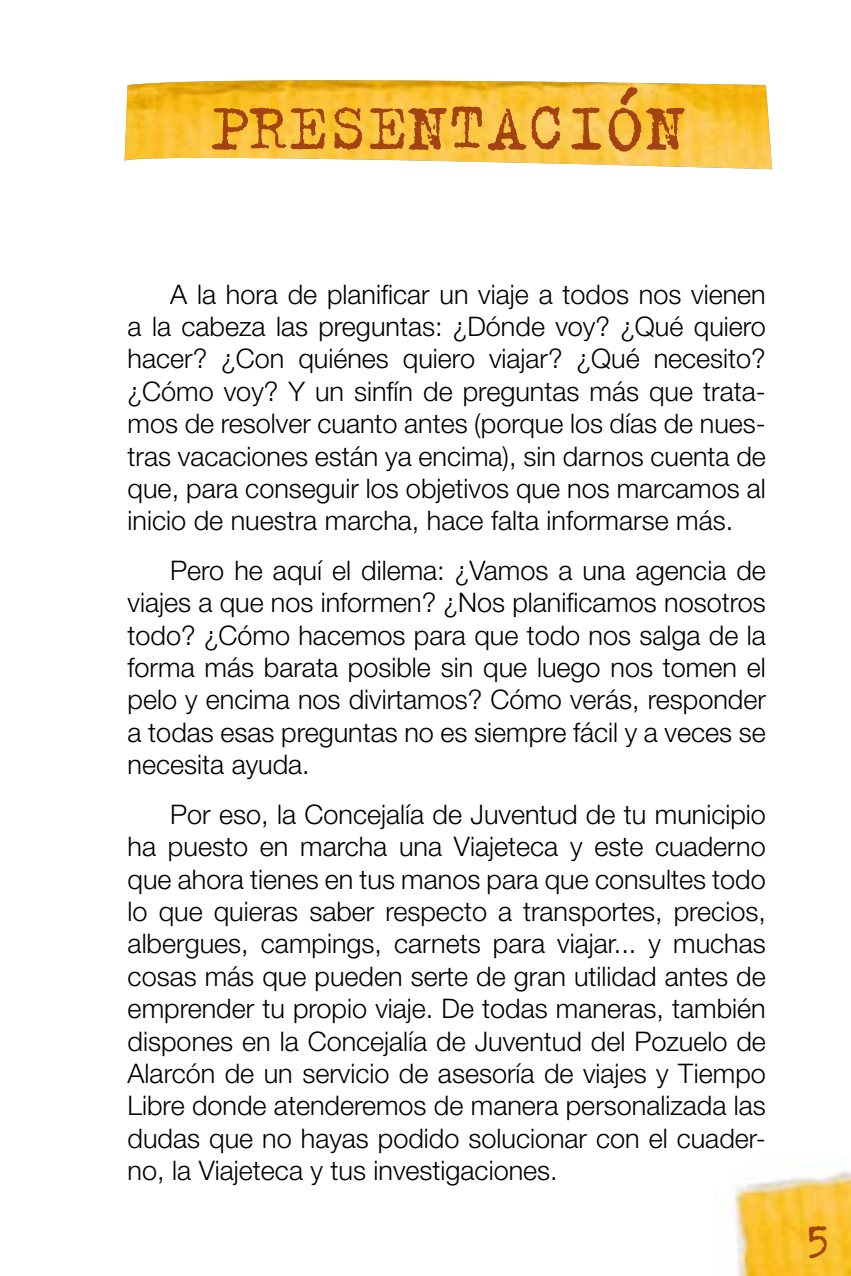
<style>
.page{position:relative;width:851px;height:1276px;background:#fff}
.page>*{position:absolute;margin:0;border:0;box-sizing:border-box;transform-origin:0 0}
.t1{font:72px "Trixie";color:#a24311}
.t2{font:48px "Trixie";color:#a24311}
.t3{font:300 27px/32.4px "Helvetica Neue";color:#000;text-align:justify}
</style>
<div class="page">
<img style="left:734px;top:1171px;width:116px;height:105px">
<img style="left:125px;top:80px;width:647px;height:89px">
<h1 class="t1" style="left:209px;top:80px;width:477px">PRESENTACIÓN</h1>
<p class="t3" style="left:128px;top:277px;width:639px;text-indent:43px">A la hora de planificar un viaje a todos nos vienen a la cabeza las preguntas: ¿Dónde voy? ¿Qué quiero hacer? ¿Con quiénes quiero viajar? ¿Qué necesito? ¿Cómo voy? Y un sinfín de preguntas más que trata&shy;mos de resolver cuanto antes (porque los días de nues&shy;tras vacaciones están ya encima), sin darnos cuenta de que, para conseguir los objetivos que nos marcamos al inicio de nuestra marcha, hace falta informarse más.</p>
<p class="t3" style="left:128px;top:553px;width:639px;text-indent:43px">Pero he aquí el dilema: ¿Vamos a una agencia de viajes a que nos informen? ¿Nos planificamos nosotros todo? ¿Cómo hacemos para que todo nos salga de la forma más barata posible sin que luego nos tomen el pelo y encima nos divirtamos? Cómo verás, responder a todas esas preguntas no es siempre fácil y a veces se necesita ayuda.</p>
<p class="t3" style="left:128px;top:797px;width:639px;text-indent:43px">Por eso, la Concejalía de Juventud de tu municipio ha puesto en marcha una Viajeteca y este cuaderno que ahora tienes en tus manos para que consultes todo lo que quieras saber respecto a transportes, precios, albergues, campings, carnets para viajar... y muchas cosas más que pueden serte de gran utilidad antes de emprender tu propio viaje. De todas maneras, también dispones en la Concejalía de Juventud del Pozuelo de Alarcón de un servicio de asesoría de viajes y Tiempo Libre donde atenderemos de manera personalizada las dudas que no hayas podido solucionar con el cuader&shy;no, la Viajeteca y tus investigaciones.</p>
<h2 class="t2" style="left:804px;top:1207px;width:28px">5</h2>
</div>
